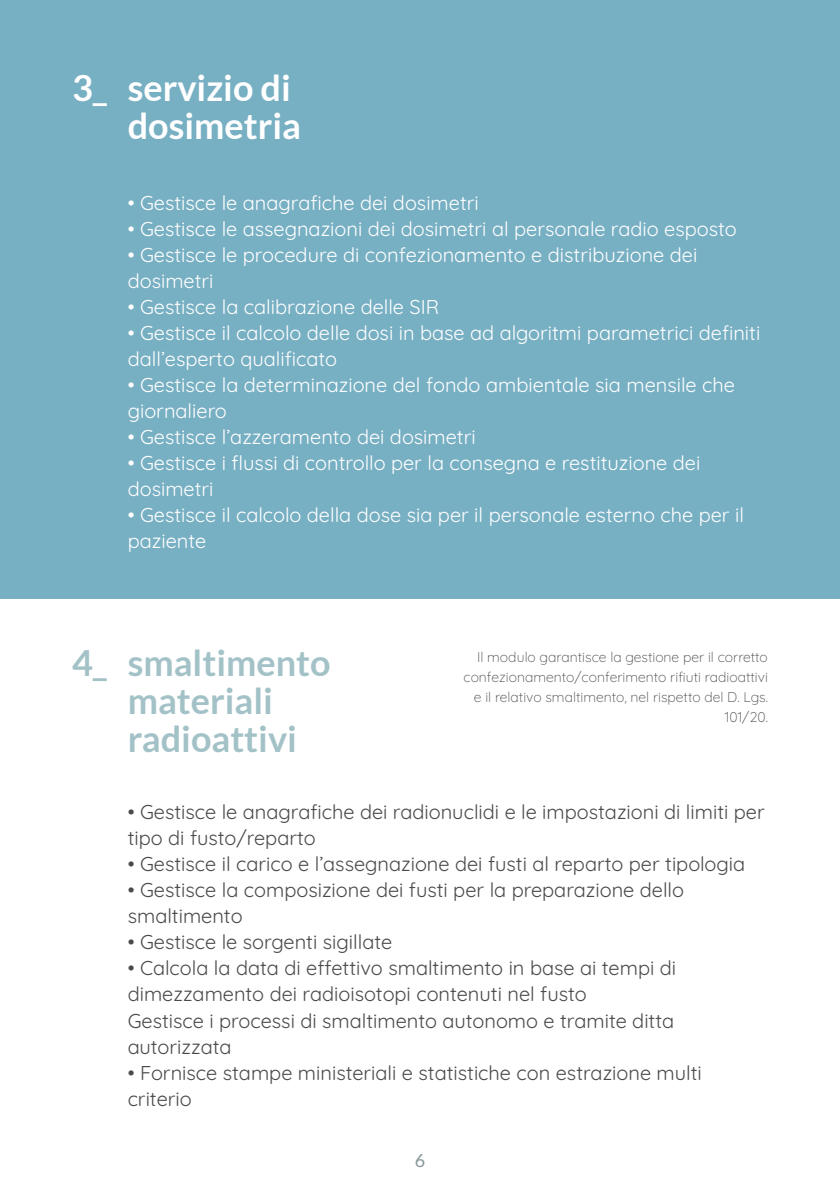
<style>
.page{position:relative;width:840px;height:1191px;background:#fff}
.page>*{position:absolute;margin:0;border:0;box-sizing:border-box;transform-origin:0 0}
.t1{font:700 36px/38px "Lato";color:#a3c2c7}
.t2{font:700 36px/38px "Lato";color:#fff}
.t3{font:20px/26px "Quicksand";color:#fff}
.t4{font:20px/26px "Quicksand";color:#4a4a49}
.t5{font:18px "Lato";color:#87979a}
.t6{font:300 14px/20px "Quicksand";color:#4a4a49;text-align:right}
</style>
<div class="page">
<div style="left:0;top:0;width:839px;height:598px;background:#77afc3"></div>
<h1 class="t2" style="left:72px;top:68px;width:37px">3_</h1>
<h1 class="t2" style="left:128px;top:68px;width:175px">servizio di dosimetria</h1>
<p class="t3" style="left:128px;top:188px;width:352px">• Gestisce le anagrafiche dei dosimetri</p>
<p class="t3" style="left:128px;top:214px;width:610px">• Gestisce le assegnazioni dei dosimetri al personale radio esposto</p>
<p class="t3" style="left:128px;top:240px;width:570px">• Gestisce le procedure di confezionamento e distribuzione dei dosimetri</p>
<p class="t3" style="left:128px;top:292px;width:313px">• Gestisce la calibrazione delle SIR</p>
<p class="t3" style="left:128px;top:318px;width:633px">• Gestisce il calcolo delle dosi in base ad algoritmi parametrici definiti dall’esperto qualificato</p>
<p class="t3" style="left:128px;top:370px;width:608px">• Gestisce la determinazione del fondo ambientale sia mensile che giornaliero</p>
<p class="t3" style="left:128px;top:422px;width:349px">• Gestisce l’azzeramento dei dosimetri</p>
<p class="t3" style="left:128px;top:448px;width:574px">• Gestisce i flussi di controllo per la consegna e restituzione dei dosimetri</p>
<p class="t3" style="left:128px;top:500px;width:617px">• Gestisce il calcolo della dose sia per il personale esterno che per il paziente</p>
<h1 class="t1" style="left:72px;top:643px;width:37px">4_</h1>
<h1 class="t1" style="left:128px;top:643px;width:204px">smaltimento materiali radioattivi</h1>
<p class="t6" style="left:463px;top:645px;width:306px">Il modulo garantisce la gestione per il corretto confezionamento/conferimento rifiuti radioattivi e il relativo smaltimento, nel rispetto del D. Lgs.<br>101/20.</p>
<p class="t4" style="left:128px;top:797px;width:638px">• Gestisce le anagrafiche dei radionuclidi e le impostazioni di limiti per tipo di fusto/reparto</p>
<p class="t4" style="left:128px;top:849px;width:618px">• Gestisce il carico e l’assegnazione dei fusti al reparto per tipologia</p>
<p class="t4" style="left:128px;top:875px;width:557px">• Gestisce la composizione dei fusti per la preparazione dello smaltimento</p>
<p class="t4" style="left:128px;top:927px;width:266px">• Gestisce le sorgenti sigillate</p>
<p class="t4" style="left:128px;top:953px;width:549px">• Calcola la data di effettivo smaltimento in base ai tempi di dimezzamento dei radioisotopi contenuti nel fusto<br>Gestisce i processi di smaltimento autonomo e tramite ditta autorizzata</p>
<p class="t4" style="left:128px;top:1057px;width:575px">• Fornisce stampe ministeriali e statistiche con estrazione multi criterio</p>
<p class="t5" style="left:414px;top:1151px;width:12px">6</p>
</div>
